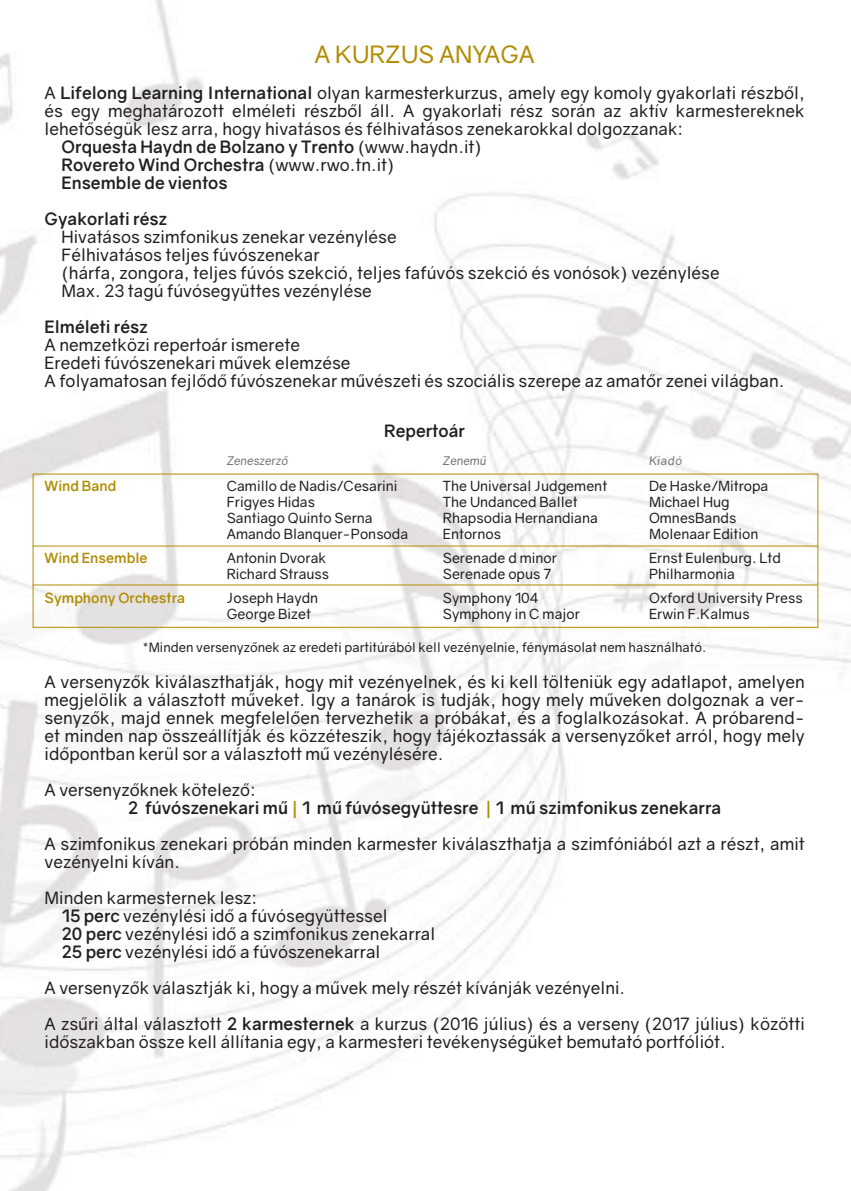
<style>
.page{position:relative;width:851px;height:1191px;background:#fff}
.page>*{position:absolute;margin:0;border:0;box-sizing:border-box;transform-origin:0 0}
.t1{font:24px "Gravity";color:#b28d03}
.t2{font:17px/18px "Gravity";color:#231f20}
.t3{font:700 17px/18px "Gravity";color:#231f20}
.t4{font:14px "Gravity";color:#231f20}
.t5{font:700 14px "Gravity";color:#b28d03}
.t6{font:13px "Gravity";color:#231f20}
.t7{font:italic 12px "Gravity";color:#76787b}
.s1{font-weight:700}
.s2{font-weight:400}
.s3{color:#b28d03}
</style>
<div class="page">
<img style="left:0;top:0;width:850px;height:1191px">
<div style="left:33px;top:473px;width:785px;height:155px;border:1px solid #b28d03"></div>
<hr style="left:33px;top:545px;width:784px;height:1px;background:#b28d03">
<hr style="left:33px;top:584px;width:784px;height:1px;background:#b28d03">
<h1 class="t1" style="left:314px;top:40px;width:222px">A KURZUS ANYAGA</h1>
<p class="t2" style="left:45px;top:84px;width:761px">A <span class="s1">Lifelong Learning International</span> olyan karmesterkurzus, amely egy komoly gyakorlati részből,</p>
<p class="t2" style="left:45px;top:102px;width:761px">és egy meghatározott elméleti részből áll. A gyakorlati rész során az aktív karmestereknek</p>
<p class="t2" style="left:45px;top:120px;width:640px">lehetőségük lesz arra, hogy hivatásos és félhivatásos zenekarokkal dolgozzanak:</p>
<p class="t3" style="left:62px;top:138px;width:421px">Orquesta Haydn de Bolzano y Trento <span class="s2">(www.haydn.it)</span></p>
<p class="t3" style="left:62px;top:156px;width:334px">Rovereto Wind Orchestra <span class="s2">(www.rwo.tn.it)</span></p>
<p class="t3" style="left:62px;top:174px;width:168px">Ensemble de vientos</p>
<p class="t3" style="left:45px;top:210px;width:124px">Gyakorlati rész</p>
<p class="t2" style="left:62px;top:228px;width:659px">Hivatásos szimfonikus zenekar vezénylése<br>Félhivatásos teljes fúvószenekar<br>(hárfa, zongora, teljes fúvós szekció, teljes fafúvós szekció és vonósok) vezénylése Max. 23 tagú fúvósegyüttes vezénylése</p>
<p class="t3" style="left:45px;top:318px;width:105px">Elméleti rész</p>
<p class="t2" style="left:45px;top:336px;width:741px">A nemzetközi repertoár ismerete<br>Eredeti fúvószenekari művek elemzése<br>A folyamatosan fejlődő fúvószenekar művészeti és szociális szerepe az amatőr zenei világban.</p>
<p class="t3" style="left:384px;top:422px;width:82px">Repertoár</p>
<p class="t7" style="left:227px;top:454px;width:63px">Zeneszerző</p>
<p class="t7" style="left:443px;top:454px;width:45px">Zenemű</p>
<p class="t7" style="left:649px;top:454px;width:35px">Kiadó</p>
<p class="t5" style="left:45px;top:478px;width:73px">Wind Band</p>
<p class="t4" style="left:227px;top:478px;width:172px">Camillo de Nadis/Cesarini</p>
<p class="t4" style="left:443px;top:478px;width:166px">The Universal Judgement</p>
<p class="t4" style="left:649px;top:478px;width:121px">De Haske/Mitropa</p>
<p class="t4" style="left:227px;top:494px;width:90px">Frigyes Hidas</p>
<p class="t4" style="left:443px;top:494px;width:136px">The Undanced Ballet</p>
<p class="t4" style="left:649px;top:494px;width:82px">Michael Hug</p>
<p class="t4" style="left:227px;top:510px;width:147px">Santiago Quinto Serna</p>
<p class="t4" style="left:443px;top:510px;width:157px">Rhapsodia Hernandiana</p>
<p class="t4" style="left:649px;top:510px;width:89px">OmnesBands</p>
<p class="t4" style="left:227px;top:526px;width:183px">Amando Blanquer-Ponsoda</p>
<p class="t4" style="left:443px;top:526px;width:60px">Entornos</p>
<p class="t4" style="left:649px;top:526px;width:111px">Molenaar Edition</p>
<p class="t5" style="left:45px;top:550px;width:104px">Wind Ensemble</p>
<p class="t4" style="left:227px;top:550px;width:101px">Antonin Dvorak</p>
<p class="t4" style="left:443px;top:550px;width:116px">Serenade d minor</p>
<p class="t4" style="left:649px;top:550px;width:133px">Ernst Eulenburg. Ltd</p>
<p class="t4" style="left:227px;top:566px;width:104px">Richard Strauss</p>
<p class="t4" style="left:443px;top:566px;width:110px">Serenade opus 7</p>
<p class="t4" style="left:649px;top:566px;width:87px">Philharmonia</p>
<p class="t5" style="left:45px;top:590px;width:142px">Symphony Orchestra</p>
<p class="t4" style="left:227px;top:590px;width:93px">Joseph Haydn</p>
<p class="t4" style="left:443px;top:590px;width:97px">Symphony 104</p>
<p class="t4" style="left:649px;top:590px;width:155px">Oxford University Press</p>
<p class="t4" style="left:227px;top:606px;width:86px">George Bizet</p>
<p class="t4" style="left:443px;top:606px;width:139px">Symphony in C major</p>
<p class="t4" style="left:649px;top:606px;width:102px">Erwin F.Kalmus</p>
<p class="t6" style="left:143px;top:639px;width:565px">*Minden versenyzőnek az eredeti partitúrából kell vezényelnie, fénymásolat nem használható.</p>
<p class="t2" style="left:45px;top:672px;width:761px;text-align:justify">A versenyzők kiválaszthatják, hogy mit vezényelnek, és ki kell tölteniük egy adatlapot, amelyen megjelölik a választott műveket. Így a tanárok is tudják, hogy mely műveken dolgoznak a ver&shy;senyzők, majd ennek megfelelően tervezhetik a próbákat, és a foglalkozásokat. A próbarend&shy;et minden nap összeállítják és közzéteszik, hogy tájékoztassák a versenyzőket arról, hogy mely időpontban kerül sor a választott mű vezénylésére.</p>
<p class="t3" style="left:128px;top:780px;width:594px;text-indent:-83px"><span class="s2">A versenyzőknek kötelező:<br></span>2 fúvószenekari mű <span class="s3">|</span> 1 mű fúvósegyüttesre <span class="s3">|</span> 1 mű szimfonikus zenekarra</p>
<p class="t2" style="left:45px;top:834px;width:761px">A szimfonikus zenekari próbán minden karmester kiválaszthatja a szimfóniából azt a részt, amit vezényelni kíván.</p>
<p class="t2" style="left:62px;top:888px;width:375px;text-indent:-17px">Minden karmesternek lesz:<br><span class="s1">15 perc</span> vezénylési idő a fúvósegyüttessel<br><span class="s1">20 perc</span> vezénylési idő a szimfonikus zenekarral <span class="s1">25 perc</span> vezénylési idő a fúvószenekarral</p>
<p class="t2" style="left:45px;top:969px;width:761px;line-height:36px">A versenyzők választják ki, hogy a művek mely részét kívánják vezényelni.<br>A zsűri által választott <span class="s1">2 karmesternek</span> a kurzus (2016 július) és a verseny (2017 július) közötti</p>
<p class="t2" style="left:45px;top:1032px;width:682px">időszakban össze kell állítania egy, a karmesteri tevékenységüket bemutató portfóliót.</p>
</div>
